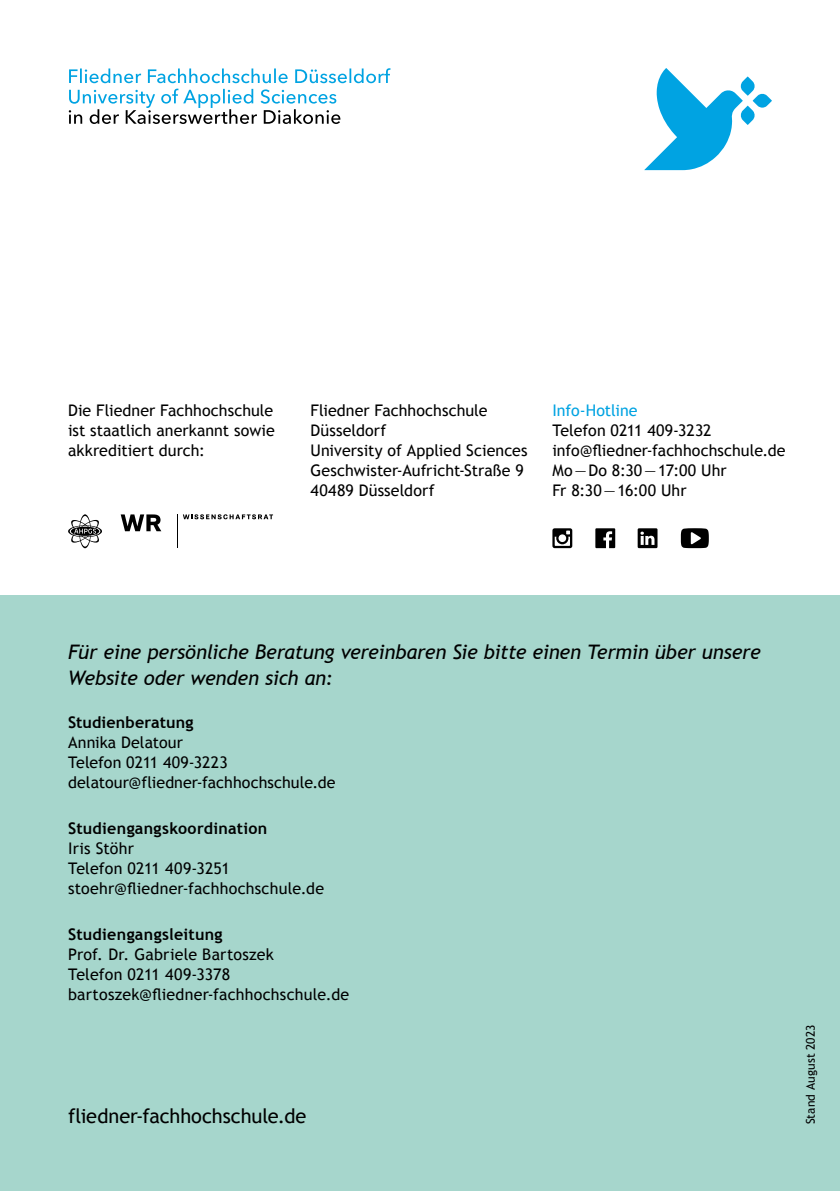
<style>
.page{position:relative;width:840px;height:1191px;background:#fff}
.page>*{position:absolute;margin:0;border:0;box-sizing:border-box;transform-origin:0 0}
.t1{font:italic 20px/26px "Trebuchet MS";letter-spacing:-.015em;color:#000}
.t2{font:20px "Trebuchet MS";letter-spacing:-.005em;color:#000}
.t3{font:16px/20px "Trebuchet MS";letter-spacing:.005em;color:#000}
.t4{font:700 16px "Trebuchet MS";letter-spacing:.015em;color:#000}
.t5{font:16px "Trebuchet MS";letter-spacing:-.005em;color:#00a3e2}
.t6{font:12px "Trebuchet MS";letter-spacing:.015em;color:#000}
</style>
<div class="page">
<div style="left:0;top:595px;width:839px;height:596px;background:#a6d6cc"></div>
<svg style="left:121px;top:514px;width:40px;height:17px"></svg>
<svg style="left:183px;top:514px;width:90px;height:5px"></svg>
<hr style="left:177px;top:514px;width:1px;height:34px;background:#000">
<svg style="left:68px;top:514px;width:34px;height:34px"></svg>
<svg style="left:680px;top:528px;width:28px;height:20px"></svg>
<svg style="left:552px;top:528px;width:20px;height:20px"></svg>
<svg style="left:595px;top:528px;width:20px;height:20px"></svg>
<svg style="left:637px;top:528px;width:20px;height:20px"></svg>
<svg style="left:644px;top:68px;width:127px;height:102px"></svg>
<svg style="left:69px;top:89px;width:271px;height:35px"></svg>
<svg style="left:69px;top:68px;width:321px;height:15px"></svg>
<p class="t3" style="left:68px;top:400px;width:208px;text-align:justify">Die Fliedner Fachhochschule ist staatlich anerkannt sowie akkreditiert durch:</p>
<p class="t5" style="left:552px;top:401px;width:87px">Info-Hotline</p>
<p class="t3" style="left:310px;top:400px;width:218px">Fliedner Fachhochschule<br>Düsseldorf<br>University of Applied Sciences<br>Geschwister-Aufricht-Straße 9<br>40489 Düsseldorf</p>
<p class="t3" style="left:552px;top:420px;width:235px">Telefon 0211 409-3232 info@fliedner-fachhochschule.de<br>Mo—Do 8:30—17:00 Uhr<br>Fr 8:30—16:00 Uhr</p>
<p class="t1" style="left:68px;top:639px;width:693px">Für eine persönliche Beratung vereinbaren Sie bitte einen Termin über unsere<br>Website oder wenden sich an:</p>
<p class="t4" style="left:68px;top:712px;width:127px">Studienberatung</p>
<p class="t3" style="left:68px;top:732px;width:269px">Annika Delatour<br>Telefon 0211 409-3223 delatour@fliedner-fachhochschule.de</p>
<p class="t4" style="left:68px;top:818px;width:201px">Studiengangskoordination</p>
<p class="t3" style="left:68px;top:838px;width:257px">Iris Stöhr<br>Telefon 0211 409-3251 stoehr@fliedner-fachhochschule.de</p>
<p class="t4" style="left:68px;top:923px;width:156px">Studiengangsleitung</p>
<p class="t3" style="left:68px;top:944px;width:282px">Prof. Dr. Gabriele Bartoszek<br>Telefon 0211 409-3378 bartoszek@fliedner-fachhochschule.de</p>
<p class="t2" style="left:68px;top:1104px;width:240px">fliedner-fachhochschule.de</p>
<p class="t6" style="left:803px;top:1124px;width:102px;rotate:-90deg">Stand August 2023</p>
</div>
